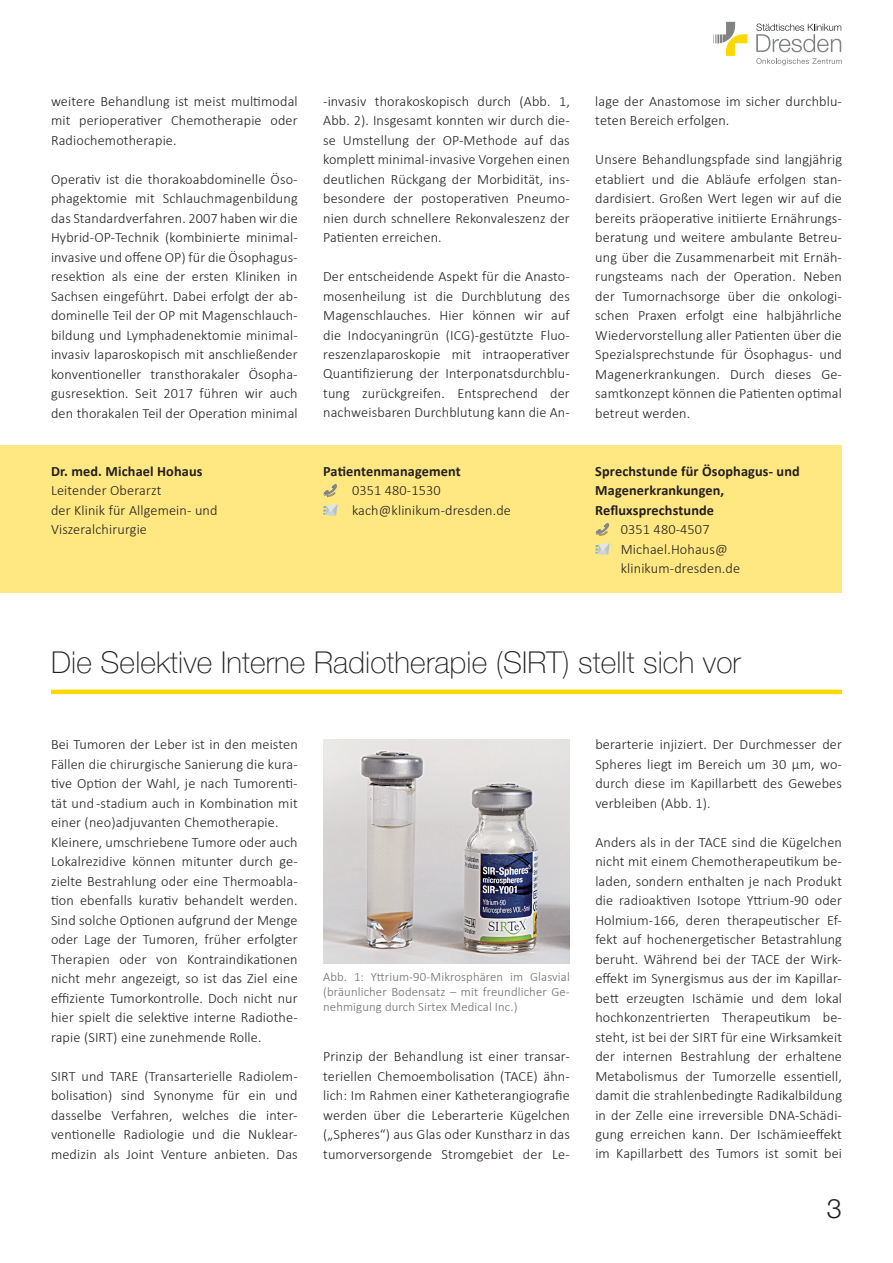
<style>
.page{position:relative;width:893px;height:1263px;background:#fff}
.page>*{position:absolute;margin:0;border:0;box-sizing:border-box;transform-origin:0 0}
.t1{font:100 30px "Helvetica Neue LT Pro";letter-spacing:.005em;color:#231f20}
.t2{font:300 27px "Helvetica Neue LT Pro";color:#231f20}
.t3{font:300 14.25px/19.5px "Calibri";letter-spacing:.01em;color:#231f20;text-align:justify}
.t4{font:700 14.25px/19.5px "Calibri";letter-spacing:.01em;color:#231f20}
.t5{font:300 12.75px/15.3px "Calibri";letter-spacing:.01em;color:#6c6d70;text-align:justify}
</style>
<div class="page">
<svg style="left:713px;top:22px;width:35px;height:34px"></svg>
<svg style="left:756px;top:24px;width:85px;height:28px"></svg>
<svg style="left:756px;top:58px;width:86px;height:7px"></svg>
<div style="left:0;top:445px;width:842px;height:148px;background:#ffe781"></div>
<hr style="left:51px;top:690px;width:791px;height:4px;background:#fad802">
<img style="left:323px;top:740px;width:247px;height:224px">
<p class="t3" style="left:51px;top:91px;width:248px">weitere Behandlung ist meist multimodal mit perioperativer Chemotherapie oder Radiochemotherapie.</p>
<p class="t3" style="left:51px;top:169px;width:248px">Operativ ist die thorakoabdominelle Öso&shy;phagektomie mit Schlauchmagenbildung das Standardverfahren. 2007 haben wir die Hybrid-OP-Technik (kombinierte minimal&shy;invasive und offene OP) für die Ösophagus&shy;resektion als eine der ersten Kliniken in Sachsen eingeführt. Dabei erfolgt der ab&shy;dominelle Teil der OP mit Magenschlauch&shy;bildung und Lymphadenektomie minimal&shy;invasiv laparoskopisch mit anschließender konventioneller transthorakaler Ösopha&shy;gusresektion. Seit 2017 führen wir auch den thorakalen Teil der Operation minimal</p>
<p class="t4" style="left:51px;top:461px;width:153px">Dr. med. Michael Hohaus</p>
<p class="t3" style="left:51px;top:481px;width:168px;text-align:left">Leitender Oberarzt<br>der Klinik für Allgemein- und<br>Viszeralchirurgie</p>
<p class="t3" style="left:323px;top:91px;width:248px">-invasiv thorakoskopisch durch (Abb. 1, Abb. 2). Insgesamt konnten wir durch die&shy;se Umstellung der OP-Methode auf das komplett minimal-invasive Vorgehen einen deutlichen Rückgang der Morbidität, ins&shy;besondere der postoperativen Pneumo&shy;nien durch schnellere Rekonvaleszenz der Patienten erreichen.</p>
<p class="t3" style="left:323px;top:266px;width:248px">Der entscheidende Aspekt für die Anasto&shy;mosenheilung ist die Durchblutung des Magenschlauches. Hier können wir auf die Indocyaningrün (ICG)-gestützte Fluo&shy;reszenzlaparoskopie mit intraoperativer Quantifizierung der Interponatsdurchblu&shy;tung zurückgreifen. Entsprechend der nachweisbaren Durchblutung kann die An-</p>
<p class="t4" style="left:323px;top:461px;width:139px">Patientenmanagement</p>
<p class="t3" style="left:352px;top:481px;width:160px">0351 480-1530 kach@klinikum-dresden.de</p>
<p class="t3" style="left:595px;top:91px;width:248px">lage der Anastomose im sicher durchblu&shy;teten Bereich erfolgen.</p>
<p class="t3" style="left:595px;top:149px;width:248px">Unsere Behandlungspfade sind langjährig etabliert und die Abläufe erfolgen stan&shy;dardisiert. Großen Wert legen wir auf die bereits präoperative initiierte Ernährungs&shy;beratung und weitere ambulante Betreu&shy;ung über die Zusammenarbeit mit Ernäh&shy;rungsteams nach der Operation. Neben der Tumornachsorge über die onkologi&shy;schen Praxen erfolgt eine halbjährliche Wiedervorstellung aller Patienten über die Spezialsprechstunde für Ösophagus- und Magenerkrankungen. Durch dieses Ge&shy;samtkonzept können die Patienten optimal betreut werden.</p>
<p class="t4" style="left:595px;top:461px;width:206px">Sprechstunde für Ösophagus- und<br>Magenerkrankungen,<br>Refluxsprechstunde</p>
<p class="t3" style="left:621px;top:520px;width:121px;text-align:left">0351 480-4507<br>Michael.Hohaus@ klinikum-dresden.de</p>
<h1 class="t1" style="left:51px;top:645px;width:691px">Die Selektive Interne Radiotherapie (SIRT) stellt sich vor</h1>
<p class="t3" style="left:51px;top:734px;width:248px;text-align:left">Bei Tumoren der Leber ist in den meisten Fällen die chirurgische Sanierung die kura&shy;tive Option der Wahl, je nach Tumorenti&shy;tät und -stadium auch in Kombination mit einer (neo)adjuvanten Chemotherapie.<br>Kleinere, umschriebene Tumore oder auch Lokalrezidive können mitunter durch ge&shy;zielte Bestrahlung oder eine Thermoabla&shy;tion ebenfalls kurativ behandelt werden.<br>Sind solche Optionen aufgrund der Menge oder Lage der Tumoren, früher erfolgter Therapien oder von Kontraindikationen nicht mehr angezeigt, so ist das Ziel eine effiziente Tumorkontrolle. Doch nicht nur hier spielt die selektive interne Radiothe&shy;rapie (SIRT) eine zunehmende Rolle.</p>
<p class="t3" style="left:51px;top:1066px;width:248px">SIRT und TARE (Transarterielle Radiolem&shy;bolisation) sind Synonyme für ein und dasselbe Verfahren, welches die inter&shy;ventionelle Radiologie und die Nuklear&shy;medizin als Joint Venture anbieten. Das</p>
<p class="t5" style="left:323px;top:969px;width:248px">Abb. 1: Yttrium-90-Mikrosphären im Glasvial (bräunlicher Bodensatz – mit freundlicher Ge&shy;nehmigung durch Sirtex Medical Inc.)</p>
<p class="t3" style="left:323px;top:1046px;width:248px">Prinzip der Behandlung ist einer transar&shy;teriellen Chemoembolisation (TACE) ähn&shy;lich: Im Rahmen einer Katheterangiografie werden über die Leberarterie Kügelchen („Spheres“) aus Glas oder Kunstharz in das tumorversorgende Stromgebiet der Le-</p>
<p class="t3" style="left:595px;top:734px;width:248px">berarterie injiziert. Der Durchmesser der Spheres liegt im Bereich um 30 µm, wo&shy;durch diese im Kapillarbett des Gewebes verbleiben (Abb. 1).</p>
<p class="t3" style="left:595px;top:832px;width:248px">Anders als in der TACE sind die Kügelchen nicht mit einem Chemotherapeutikum be&shy;laden, sondern enthalten je nach Produkt die radioaktiven Isotope Yttrium-90 oder Holmium-166, deren therapeutischer Ef&shy;fekt auf hochenergetischer Betastrahlung beruht. Während bei der TACE der Wirk&shy;effekt im Synergismus aus der im Kapillar&shy;bett erzeugten Ischämie und dem lokal hochkonzentrierten Therapeutikum be&shy;steht, ist bei der SIRT für eine Wirksamkeit der internen Bestrahlung der erhaltene Metabolismus der Tumorzelle essentiell, damit die strahlenbedingte Radikalbildung in der Zelle eine irreversible DNA-Schädi&shy;gung erreichen kann. Der Ischämieeffekt im Kapillarbett des Tumors ist somit bei</p>
<h2 class="t2" style="left:827px;top:1192px;width:17px">3</h2>
</div>
